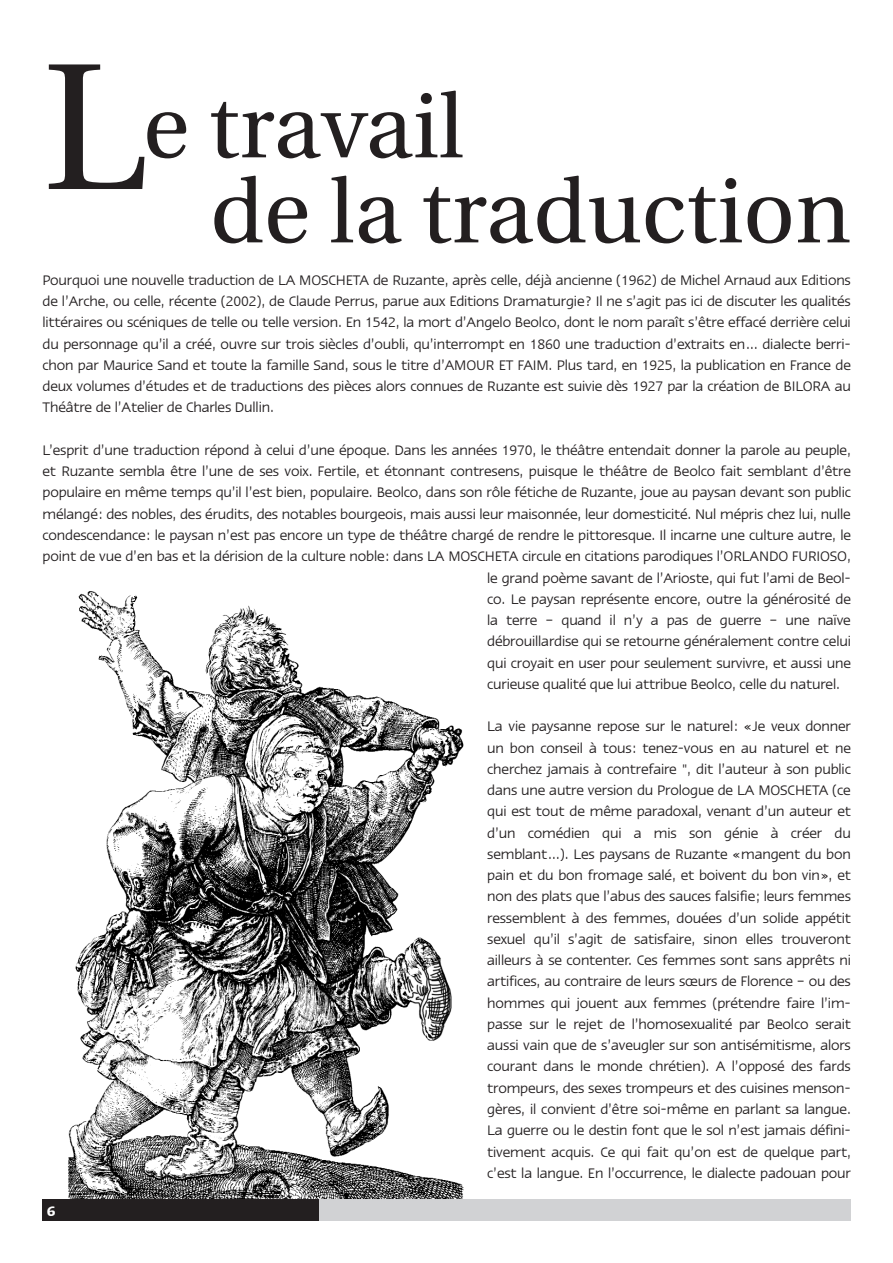
<style>
.page{position:relative;width:893px;height:1263px;background:#fff}
.page>*{position:absolute;margin:0;border:0;box-sizing:border-box;transform-origin:0 0}
.t1{font:90px/85.1px "Utopia";color:#231f20}
.t2{font:15.9px/21.3px "Linotype Ergo";letter-spacing:-.01em;color:#231f20;text-align:justify}
.t3{font:600 15.9px "Linotype Ergo";color:#fff}
.s1{font-size:180px}
</style>
<div class="page">
<img style="left:68px;top:591px;width:396px;height:608px">
<div style="left:298px;top:1199px;width:552px;height:21px;background:#d1d2d4"></div>
<div style="left:43px;top:1199px;width:276px;height:21px;background:#231f20"></div>
<h1 class="t1" style="left:210px;top:92px;width:642px;text-indent:-167px"><span class="s1">L</span>e travail<br>de la traduction</h1>
<p class="t2" style="left:43px;top:271px;width:809px">Pourquoi une nouvelle traduction de LA MOSCHETA de Ruzante, après celle, déjà ancienne (1962) de Michel Arnaud aux Editions de l’Arche, ou celle, récente (2002), de Claude Perrus, parue aux Editions Dramaturgie? Il ne s’agit pas ici de discuter les qualités littéraires ou scéniques de telle ou telle version. En 1542, la mort d’Angelo Beolco, dont le nom paraît s’être effacé derrière celui du personnage qu’il a créé, ouvre sur trois siècles d’oubli, qu’interrompt en 1860 une traduction d’extraits en… dialecte berri&shy;chon par Maurice Sand et toute la famille Sand, sous le titre d’AMOUR ET FAIM. Plus tard, en 1925, la publication en France de deux volumes d’études et de traductions des pièces alors connues de Ruzante est suivie dès 1927 par la création de BILORA au Théâtre de l’Atelier de Charles Dullin.</p>
<p class="t2" style="left:43px;top:441px;width:809px">L’esprit d’une traduction répond à celui d’une époque. Dans les années 1970, le théâtre entendait donner la parole au peuple,</p>
<p class="t2" style="left:43px;top:462px;width:810px">et Ruzante sembla être l’une de ses voix. Fertile, et étonnant contresens, puisque le théâtre de Beolco fait semblant d’être</p>
<p class="t2" style="left:43px;top:483px;width:809px">populaire en même temps qu’il l’est bien, populaire. Beolco, dans son rôle fétiche de Ruzante, joue au paysan devant son public</p>
<p class="t2" style="left:43px;top:504px;width:809px">mélangé: des nobles, des érudits, des notables bourgeois, mais aussi leur maisonnée, leur domesticité. Nul mépris chez lui, nulle</p>
<p class="t2" style="left:43px;top:526px;width:809px">condescendance: le paysan n’est pas encore un type de théâtre chargé de rendre le pittoresque. Il incarne une culture autre, le</p>
<p class="t2" style="left:43px;top:547px;width:809px">point de vue d’en bas et la dérision de la culture noble: dans LA MOSCHETA circule en citations parodiques l’ORLANDO FURIOSO,</p>
<p class="t2" style="left:487px;top:568px;width:365px">le grand poème savant de l’Arioste, qui fut l’ami de Beol-</p>
<p class="t2" style="left:487px;top:589px;width:365px">co. Le paysan représente encore, outre la générosité de</p>
<p class="t2" style="left:487px;top:611px;width:365px">la terre – quand il n’y a pas de guerre – une naïve</p>
<p class="t2" style="left:487px;top:632px;width:365px">débrouillardise qui se retourne généralement contre celui</p>
<p class="t2" style="left:487px;top:653px;width:365px">qui croyait en user pour seulement survivre, et aussi une</p>
<p class="t2" style="left:487px;top:674px;width:354px">curieuse qualité que lui attribue Beolco, celle du naturel.</p>
<p class="t2" style="left:487px;top:717px;width:365px">La vie paysanne repose sur le naturel: «Je veux donner un bon conseil à tous: tenez-vous en au naturel et ne cherchez jamais à contrefaire ", dit l’auteur à son public dans une autre version du Prologue de LA MOSCHETA (ce qui est tout de même paradoxal, venant d’un auteur et d’un comédien qui a mis son génie à créer du semblant…). Les paysans de Ruzante «mangent du bon pain et du bon fromage salé, et boivent du bon vin», et non des plats que l’abus des sauces falsifie; leurs femmes ressemblent à des femmes, douées d’un solide appétit sexuel qu’il s’agit de satisfaire, sinon elles trouveront ailleurs à se contenter. Ces femmes sont sans apprêts ni artifices, au contraire de leurs sœurs de Florence – ou des hommes qui jouent aux femmes (prétendre faire l’im&shy;passe sur le rejet de l’homosexualité par Beolco serait aussi vain que de s’aveugler sur son antisémitisme, alors courant dans le monde chrétien). A l’opposé des fards trompeurs, des sexes trompeurs et des cuisines menson&shy;gères, il convient d’être soi-même en parlant sa langue.<br>La guerre ou le destin font que le sol n’est jamais défini&shy;tivement acquis. Ce qui fait qu’on est de quelque part, c’est la langue. En l’occurrence, le dialecte padouan pour</p>
<p class="t3" style="left:47px;top:1205px;width:10px">6</p>
</div>
